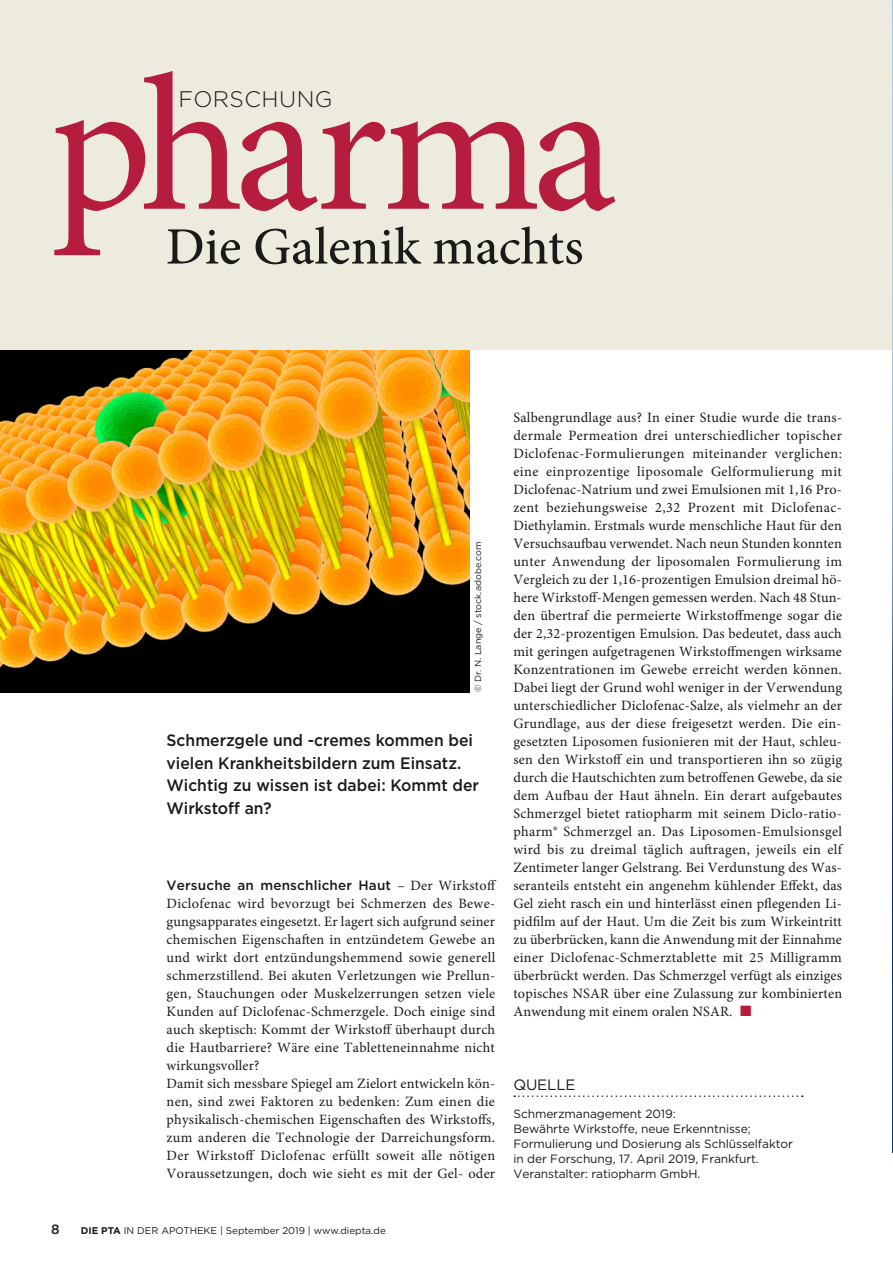
<style>
.page{position:relative;width:893px;height:1263px;background:#fff}
.page>*{position:absolute;margin:0;border:0;box-sizing:border-box;transform-origin:0 0}
.t1{font:193.5px "Minion Pro";letter-spacing:-.05em;color:#b61c3e}
.t2{font:500 52.5px "Minion Pro";color:#1a1a18}
.t3{font:300 22.5px "Gotham";letter-spacing:.02em;color:#1a1a18}
.t4{font:500 16.5px/22.5px "Gotham";color:#1a1a18;scale:.95 1}
.t5{font:15px "Gotham";letter-spacing:-.01em;color:#1a1a18}
.t6{font:14.25px/18px "Minion Pro";letter-spacing:.015em;color:#1a1a18}
.t7{font:500 13.5px "Gotham";letter-spacing:.01em;color:#1a1a18}
.t8{font:12px/15px "Gotham";letter-spacing:-.01em;color:#1a1a18}
.t9{font:9.75px "Gotham";color:#1a1a18}
.t10{font:9px "Gotham";color:#1a1a18}
.s1{font-family:"Minion Pro";font-weight:400;font-size:14.25px}
.s2{font-weight:700}
.s3{color:#b61c3e}
</style>
<div class="page">
<div style="left:0;top:0;width:893px;height:350px;background:#edebdd"></div>
<svg style="left:892px;top:0;width:1px;height:1153px"></svg>
<img style="left:0;top:350px;width:470px;height:342px">
<svg style="left:514px;top:1095px;width:289px;height:2px"></svg>
<h1 class="t1" style="left:51px;top:17px;width:567px">pharma</h1>
<h3 class="t3" style="left:179px;top:85px;width:155px">FORSCHUNG</h3>
<h2 class="t2" style="left:166px;top:211px;width:419px">Die Galenik machts</h2>
<p class="t10" style="left:472px;top:692px;width:152px;rotate:-90deg">© Dr. N. Lange / stock.adobe.com</p>
<p class="t4" style="left:167px;top:729px;width:330px">Schmerzgele und -cremes kommen bei vielen Krankheitsbildern zum Einsatz.<br>Wichtig zu wissen ist dabei: Kommt der<br>Wirkstoff an?</p>
<p class="t7" style="left:167px;top:876px;width:331px">Versuche an menschlicher Haut <span class="s1">– Der Wirkstoff</span></p>
<p class="t6" style="left:167px;top:895px;width:330px">Diclofenac wird bevorzugt bei Schmerzen des Bewe&shy;gungsapparates eingesetzt. Er lagert sich aufgrund seiner chemischen Eigenschaften in entzündetem Gewebe an und wirkt dort entzündungshemmend sowie generell schmerzstillend. Bei akuten Verletzungen wie Prellun&shy;gen, Stauchungen oder Muskelzerrungen setzen viele Kunden auf Diclofenac-Schmerzgele. Doch einige sind auch skeptisch: Kommt der Wirkstoff überhaupt durch die Hautbarriere? Wäre eine Tabletteneinnahme nicht wirkungsvoller?<br>Damit sich messbare Spiegel am Zielort entwickeln kön&shy;nen, sind zwei Faktoren zu bedenken: Zum einen die physikalisch-chemischen Eigenschaften des Wirkstoffs, zum anderen die Technologie der Darreichungsform.<br>Der Wirkstoff Diclofenac erfüllt soweit alle nötigen Voraussetzungen, doch wie sieht es mit der Gel- oder</p>
<p class="t7" style="left:51px;top:1220px;width:10px">8</p>
<p class="t9" style="left:81px;top:1224px;width:306px"><span class="s2">DIE PTA</span> IN DER APOTHEKE | September 2019 | www.diepta.de</p>
<p class="t6" style="left:513px;top:409px;width:330px">Salbengrundlage aus? In einer Studie wurde die trans&shy;dermale Permeation drei unterschiedlicher topischer Diclofenac-Formulierungen miteinander verglichen: eine einprozentige liposomale Gelformulierung mit Diclofenac-Natrium und zwei Emulsionen mit 1,16 Pro&shy;zent beziehungsweise 2,32 Prozent mit Diclofenac-Diethylamin. Erstmals wurde menschliche Haut für den Versuchsaufbau verwendet. Nach neun Stunden konnten unter Anwendung der liposomalen Formulierung im Vergleich zu der 1,16-prozentigen Emulsion dreimal hö&shy;here Wirkstoff-Mengen gemessen werden. Nach 48 Stun&shy;den übertraf die permeierte Wirkstoffmenge sogar die der 2,32-prozentigen Emulsion. Das bedeutet, dass auch mit geringen aufgetragenen Wirkstoffmengen wirksame Konzentrationen im Gewebe erreicht werden können.<br>Dabei liegt der Grund wohl weniger in der Verwendung unterschiedlicher Diclofenac-Salze, als vielmehr an der Grundlage, aus der diese freigesetzt werden. Die ein&shy;gesetzten Liposomen fusionieren mit der Haut, schleu&shy;sen den Wirkstoff ein und transportieren ihn so zügig durch die Hautschichten zum betroffenen Gewebe, da sie dem Aufbau der Haut ähneln. Ein derart aufgebautes Schmerzgel bietet ratiopharm mit seinem Diclo-ratio&shy;pharm® Schmerzgel an. Das Liposomen-Emulsionsgel wird bis zu dreimal täglich auftragen, jeweils ein elf Zentimeter langer Gelstrang. Bei Verdunstung des Was&shy;seranteils entsteht ein angenehm kühlender Effekt, das Gel zieht rasch ein und hinterlässt einen pflegenden Li&shy;pidfilm auf der Haut. Um die Zeit bis zum Wirkeintritt zu überbrücken, kann die Anwendung mit der Einnahme einer Diclofenac-Schmerztablette mit 25 Milligramm überbrückt werden. Das Schmerzgel verfügt als einziges topisches NSAR über eine Zulassung zur kombinierten Anwendung mit einem oralen NSAR. <span class="s3">■</span></p>
<p class="t5" style="left:513px;top:1075px;width:64px">QUELLE</p>
<p class="t8" style="left:513px;top:1106px;width:281px">Schmerzmanagement 2019:<br>Bewährte Wirkstoffe, neue Erkenntnisse; Formulierung und Dosierung als Schlüsselfaktor in der Forschung, 17. April 2019, Frankfurt.<br>Veranstalter: ratiopharm GmbH.</p>
</div>
